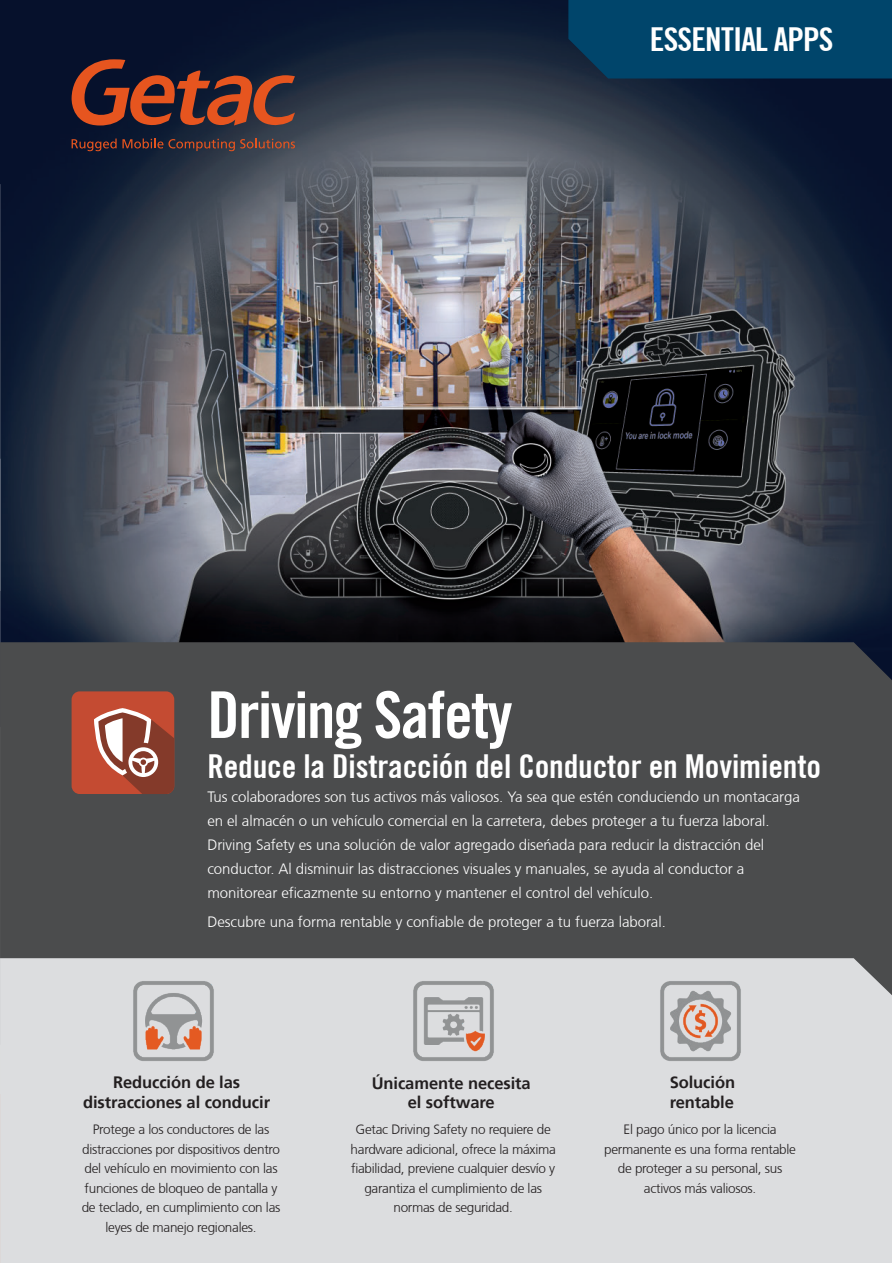
<style>
.page{position:relative;width:892px;height:1263px;background:#fff}
.page>*{position:absolute;margin:0;border:0;box-sizing:border-box;transform-origin:0 0}
.t1{font:700 condensed 64.5px "Trade Gothic No.20";letter-spacing:-.025em;color:#fff}
.t2{font:700 condensed 33px "Trade Gothic No.20";letter-spacing:-.005em;color:#fff}
.t3{font:700 condensed 33px "Trade Gothic No.20";letter-spacing:-.025em;color:#fff}
.t4{font:700 16.5px/19.5px "Frutiger 65";letter-spacing:-.005em;color:#231f20;text-align:center}
.t5{font:300 15px/24px "Frutiger CE";letter-spacing:-.005em;color:#fff}
.t6{font:300 13.5px/19.5px "Frutiger CE";letter-spacing:-.02em;color:#231f20;text-align:center}
</style>
<div class="page">
<img style="left:0;top:0;width:891px;height:642px">
<svg style="left:71px;top:59px;width:224px;height:67px;background:#62312a"></svg>
<svg style="left:72px;top:139px;width:223px;height:12px;background:#4e3435"></svg>
<svg style="left:0;top:144px;width:1px;height:498px"></svg>
<div style="left:568px;top:0;width:323px;height:79px;background:#00456b"></div>
<div style="left:0;top:642px;width:891px;height:316px;background:#4b4c4d"></div>
<div style="left:0;top:958px;width:891px;height:305px;background:#dcdddf"></div>
<img style="left:640px;top:961px;width:119px;height:120px">
<img style="left:393px;top:961px;width:120px;height:120px">
<img style="left:114px;top:961px;width:120px;height:120px">
<div style="left:72px;top:691px;width:102px;height:103px;background:#c44b32;border-radius:8px"></div>
<svg style="left:94px;top:708px;width:80px;height:86px"></svg>
<h2 class="t3" style="left:649px;top:20px;width:185px">ESSENTIAL APPS</h2>
<h1 class="t1" style="left:207px;top:676px;width:306px">Driving Safety</h1>
<h2 class="t2" style="left:207px;top:746px;width:615px">Reduce la Distracción del Conductor en Movimiento</h2>
<p class="t5" style="left:207px;top:785px;width:594px">Tus colaboradores son tus activos más valiosos. Ya sea que estén conduciendo un montacarga en el almacén o un vehículo comercial en la carretera, debes proteger a tu fuerza laboral.<br>Driving Safety es una solución de valor agregado diseñada para reducir la distracción del conductor. Al disminuir las distracciones visuales y manuales, se ayuda al conductor a monitorear eficazmente su entorno y mantener el control del vehículo.</p>
<p class="t5" style="left:207px;top:909px;width:460px">Descubre una forma rentable y confiable de proteger a tu fuerza laboral.</p>
<p class="t4" style="left:83px;top:1073px;width:188px">Reducción de las distracciones al conducir</p>
<p class="t6" style="left:82px;top:1120px;width:200px">Protege a los conductores de las distracciones por dispositivos dentro del vehículo en movimiento con las funciones de bloqueo de pantalla y de teclado, en cumplimiento con las leyes de manejo regionales.</p>
<p class="t4" style="left:371px;top:1073px;width:160px">Únicamente necesita el software</p>
<p class="t6" style="left:350px;top:1119px;width:207px">Getac Driving Safety no requiere de hardware adicional, ofrece la máxima fiabilidad, previene cualquier desvío y garantiza el cumplimiento de las normas de seguridad.</p>
<p class="t4" style="left:669px;top:1073px;width:67px;text-align:left">Solución rentable</p>
<p class="t6" style="left:604px;top:1119px;width:193px">El pago único por la licencia permanente es una forma rentable de proteger a su personal, sus activos más valiosos.</p>
</div>
